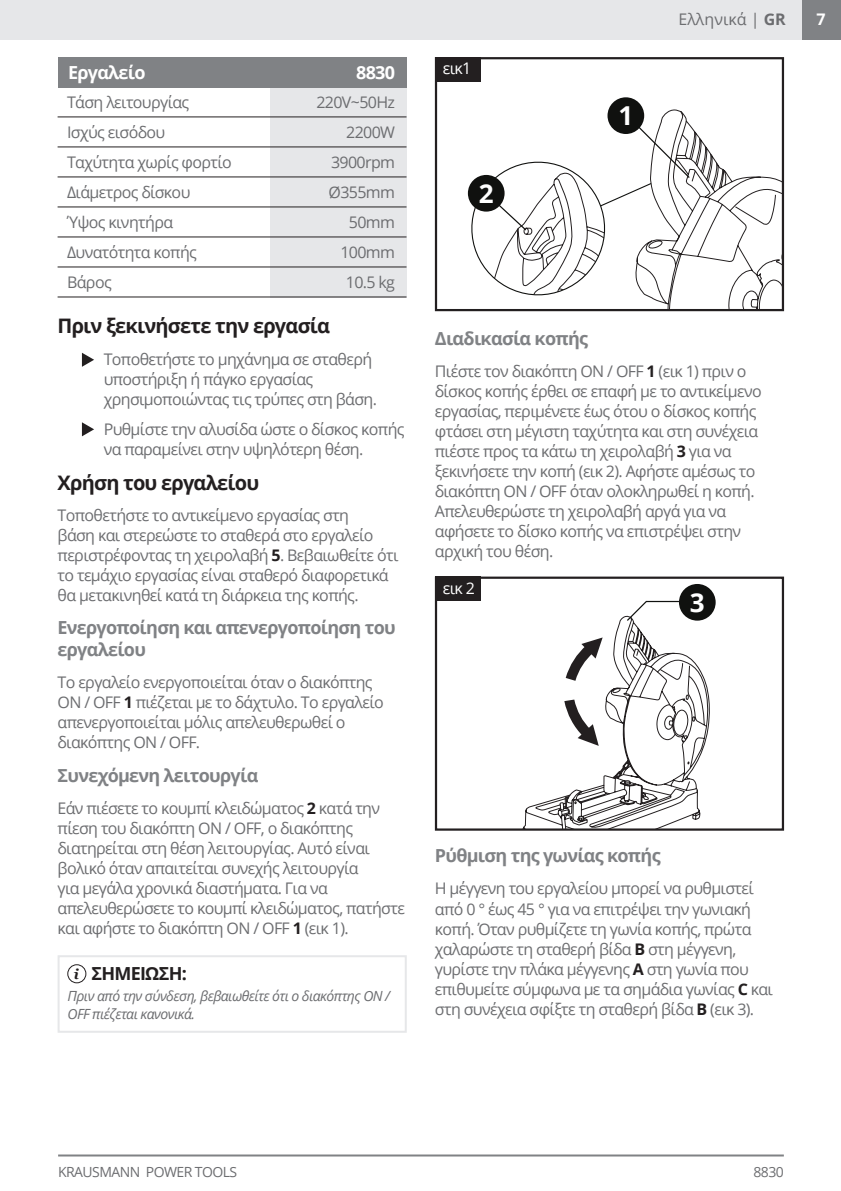
<style>
.page{position:relative;width:841px;height:1191px;background:#fff}
.page>*{position:absolute;margin:0;border:0;box-sizing:border-box;transform-origin:0 0}
.t1{font:700 26px "Open Sans";color:#fff}
.t2{font:700 20px "Open Sans";letter-spacing:-.04em;color:#231f20}
.t3{font:700 18px/22px "Open Sans";letter-spacing:-.04em;color:#808285}
.t4{font:700 18px "Open Sans";letter-spacing:-.04em;color:#fff}
.t5{font:700 18px "Open Sans";letter-spacing:-.04em;color:#231f20}
.t6{font:16px/20px "Open Sans";letter-spacing:-.04em;color:#6c6d70}
.t7{font:16px "Open Sans";color:#6c6d70}
.t8{font:16px "Open Sans";letter-spacing:-.04em;color:#fff}
.t9{font:700 16px "Open Sans";color:#fff}
.t10{font:italic 700 14.2px "Georgia";color:#231f20}
.t11{font:italic 14px/18px "Open Sans";letter-spacing:-.04em;color:#6c6d70}
.t12{font:14px "Open Sans";letter-spacing:-.04em;color:#6c6d70}
.s1{font-weight:700;color:#231f20}
.s2{font-weight:700}
</style>
<div class="page">
<div style="left:800px;top:0;width:40px;height:40px;background:#808285"></div>
<hr style="left:58px;top:1154px;width:725px;height:2px;background:#808285">
<svg style="left:523px;top:615px;width:188px;height:212px"></svg>
<div style="left:435px;top:576px;width:348px;height:254px;border:2px solid #231f20"></div>
<svg style="left:625px;top:600px;width:55px;height:22px"></svg>
<div style="left:678px;top:584px;width:37px;height:36px;background:#10110f;border-radius:50%"></div>
<svg style="left:565px;top:637px;width:37px;height:44px"></svg>
<svg style="left:564px;top:699px;width:34px;height:47px"></svg>
<hr style="left:0;top:0;width:1px;height:40px;background:#e6e7e9">
<div style="left:1px;top:0;width:799px;height:40px;background:#e6e7e9"></div>
<svg style="left:82px;top:353px;width:12px;height:14px"></svg>
<svg style="left:82px;top:422px;width:12px;height:14px"></svg>
<svg style="left:642px;top:107px;width:138px;height:201px"></svg>
<div style="left:435px;top:57px;width:348px;height:254px;border:2px solid #231f20"></div>
<svg style="left:471px;top:119px;width:219px;height:187px"></svg>
<div style="left:607px;top:97px;width:37px;height:37px;background:#10110f;border-radius:50%"></div>
<div style="left:467px;top:175px;width:37px;height:37px;background:#10110f;border-radius:50%"></div>
<div style="left:435px;top:57px;width:45px;height:24px;background:#231f20"></div>
<div style="left:435px;top:576px;width:45px;height:24px;background:#231f20"></div>
<div style="left:269px;top:87px;width:137px;height:210px;background:#e6e7e9"></div>
<div style="left:58px;top:57px;width:348px;height:30px;background:#808285"></div>
<hr style="left:58px;top:116px;width:348px;height:1px;background:#231f20">
<hr style="left:58px;top:206px;width:348px;height:1px;background:#231f20">
<hr style="left:58px;top:146px;width:348px;height:1px;background:#231f20">
<hr style="left:58px;top:236px;width:348px;height:1px;background:#231f20">
<hr style="left:58px;top:176px;width:348px;height:1px;background:#231f20">
<hr style="left:58px;top:266px;width:348px;height:1px;background:#231f20">
<hr style="left:58px;top:296px;width:348px;height:1px;background:#231f20">
<div style="left:58px;top:955px;width:348px;height:77px;border:2px solid #e6e7e9"></div>
<div style="left:67px;top:964px;width:19px;height:19px;border:1px solid #231f20;border-radius:50%"></div>
<p class="t4" style="left:68px;top:60px;width:79px">Εργαλείο</p>
<p class="t4" style="left:356px;top:60px;width:40px">8830</p>
<p class="t6" style="left:67px;top:92px;width:124px">Τάση λειτουργίας</p>
<p class="t6" style="left:67px;top:122px;width:100px">Ισχύς εισόδου</p>
<p class="t6" style="left:67px;top:152px;width:166px">Ταχύτητα χωρίς φορτίο</p>
<p class="t6" style="left:67px;top:182px;width:125px">Διάμετρος δίσκου</p>
<p class="t6" style="left:67px;top:212px;width:107px">Ύψος κινητήρα</p>
<p class="t6" style="left:67px;top:242px;width:131px">Δυνατότητα κοπής</p>
<p class="t6" style="left:67px;top:272px;width:46px">Βάρος</p>
<p class="t6" style="left:316px;top:92px;width:80px">220V~50Hz</p>
<p class="t6" style="left:346px;top:122px;width:50px">2200W</p>
<p class="t6" style="left:331px;top:152px;width:65px">3900rpm</p>
<p class="t6" style="left:328px;top:182px;width:68px">Ø355mm</p>
<p class="t6" style="left:349px;top:212px;width:48px">50mm</p>
<p class="t6" style="left:340px;top:242px;width:56px">100mm</p>
<p class="t6" style="left:346px;top:272px;width:51px">10.5 kg</p>
<p class="t2" style="left:58px;top:311px;width:274px">Πριν ξεκινήσετε την εργασία</p>
<p class="t6" style="left:104px;top:349px;width:275px">Τοποθετήστε το μηχάνημα σε σταθερή υποστήριξη ή πάγκο εργασίας χρησιμοποιώντας τις τρύπες στη βάση.</p>
<p class="t6" style="left:104px;top:419px;width:302px">Ρυθμίστε την αλυσίδα ώστε ο δίσκος κοπής να παραμείνει στην υψηλότερη θέση.</p>
<p class="t2" style="left:58px;top:468px;width:203px">Χρήση του εργαλείου</p>
<p class="t6" style="left:58px;top:505px;width:342px">Τοποθετήστε το αντικείμενο εργασίας στη<br>βάση και στερεώστε το σταθερά στο εργαλείο περιστρέφοντας τη χειρολαβή <span class="s1">5</span>. Βεβαιωθείτε ότι το τεμάχιο εργασίας είναι σταθερό διαφορετικά θα μετακινηθεί κατά τη διάρκεια της κοπής.</p>
<p class="t3" style="left:58px;top:616px;width:339px">Ενεργοποίηση και απενεργοποίηση του εργαλείου</p>
<p class="t6" style="left:58px;top:671px;width:327px">Το εργαλείο ενεργοποιείται όταν ο διακόπτης ON / OFF <span class="s1">1</span> πιέζεται με το δάχτυλο. Το εργαλείο απενεργοποιείται μόλις απελευθερωθεί ο διακόπτης ON / OFF.</p>
<p class="t3" style="left:58px;top:764px;width:202px">Συνεχόμενη λειτουργία</p>
<p class="t6" style="left:58px;top:798px;width:349px">Εάν πιέσετε το κουμπί κλειδώματος <span class="s1">2</span> κατά την πίεση του διακόπτη ON / OFF, ο διακόπτης διατηρείται στη θέση λειτουργίας. Αυτό είναι βολικό όταν απαιτείται συνεχής λειτουργία<br>για μεγάλα χρονικά διαστήματα. Για να απελευθερώσετε το κουμπί κλειδώματος, πατήστε και αφήστε το διακόπτη ON / OFF <span class="s1">1</span> (εικ 1).</p>
<p class="t5" style="left:91px;top:961px;width:97px">ΣΗΜΕΙΩΣΗ:</p>
<p class="t11" style="left:68px;top:986px;width:324px">Πριν από την σύνδεση, βεβαιωθείτε ότι ο διακόπτης ON /<br>OFF πιέζεται κανονικά.</p>
<p class="t10" style="left:74px;top:964px;width:7px">i</p>
<p class="t8" style="left:443px;top:58px;width:30px">εικ1</p>
<h1 class="t1" style="left:478px;top:175px;width:16px">2</h1>
<h1 class="t1" style="left:618px;top:97px;width:16px">1</h1>
<p class="t7" style="left:678px;top:9px;width:109px">Ελληνικά | <span class="s2">GR</span></p>
<p class="t3" style="left:435px;top:326px;width:155px">Διαδικασία κοπής</p>
<p class="t6" style="left:435px;top:360px;width:328px">Πιέστε τον διακόπτη ON / OFF <span class="s1">1</span> (εικ 1) πριν ο δίσκος κοπής έρθει σε επαφή με το αντικείμενο εργασίας, περιμένετε έως ότου ο δίσκος κοπής φτάσει στη μέγιστη ταχύτητα και στη συνέχεια πιέστε προς τα κάτω τη χειρολαβή <span class="s1">3</span> για να ξεκινήσετε την κοπή (εικ 2). Αφήστε αμέσως το διακόπτη ON / OFF όταν ολοκληρωθεί η κοπή.<br>Απελευθερώστε τη χειρολαβή αργά για να αφήσετε το δίσκο κοπής να επιστρέψει στην αρχική του θέση.</p>
<p class="t8" style="left:443px;top:577px;width:34px">εικ 2</p>
<h1 class="t1" style="left:689px;top:584px;width:16px">3</h1>
<p class="t3" style="left:435px;top:844px;width:227px">Ρύθμιση της γωνίας κοπής</p>
<p class="t6" style="left:435px;top:878px;width:339px">Η μέγγενη του εργαλείου μπορεί να ρυθμιστεί από 0 ° έως 45 ° για να επιτρέψει την γωνιακή κοπή. Όταν ρυθμίζετε τη γωνία κοπής, πρώτα χαλαρώστε τη σταθερή βίδα <span class="s1">B</span> στη μέγγενη, γυρίστε την πλάκα μέγγενης <span class="s1">Α</span> στη γωνία που επιθυμείτε σύμφωνα με τα σημάδια γωνίας <span class="s1">C</span> και στη συνέχεια σφίξτε τη σταθερή βίδα <span class="s1">B</span> (εικ 3).</p>
<p class="t9" style="left:816px;top:8px;width:11px">7</p>
<p class="t12" style="left:58px;top:1162px;width:181px">KRAUSMANN POWER TOOLS</p>
<p class="t12" style="left:753px;top:1162px;width:32px">8830</p>
</div>
